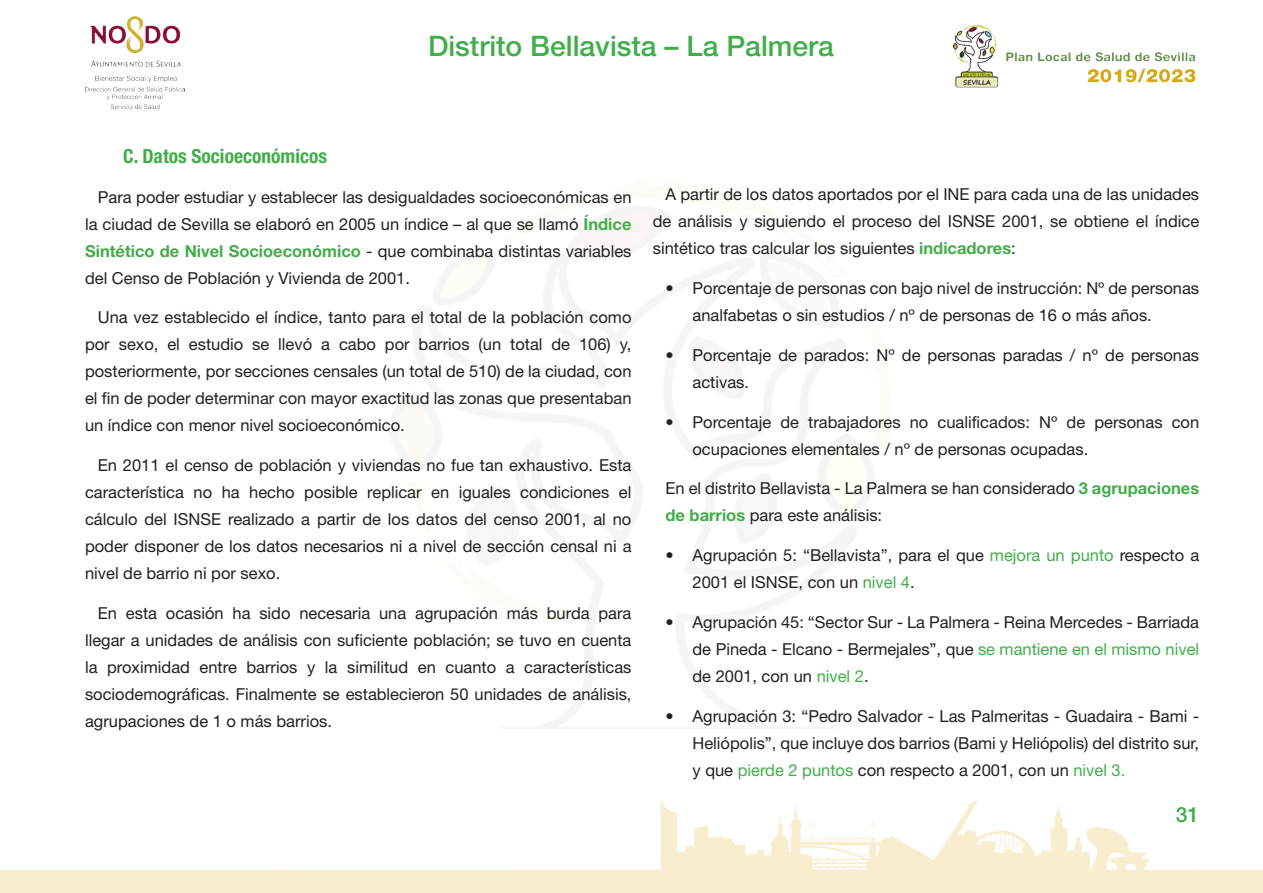
<style>
.page{position:relative;width:1263px;height:893px;background:#fff}
.page>*{position:absolute;margin:0;border:0;box-sizing:border-box;transform-origin:0 0}
.t1{font:500 28.35px "Helvetica Neue LT Std";color:#40ae49}
.t2{font:500 21px "Helvetica Neue LT Std";color:#40ae49}
.t3{font:700 condensed 19.5px "Helvetica Neue LT Std";color:#40ae49}
.t4{font:16.5px/27px "Helvetica Neue LT Std";color:#231f20;text-align:justify}
.s1{font-weight:700;color:#40ae49}
.s2{color:#40ae49}
</style>
<div class="page">
<img style="left:953px;top:24px;width:243px;height:64px">
<img style="left:85px;top:16px;width:100px;height:92px">
<img style="left:0;top:800px;width:1263px;height:93px">
<div style="left:722px;top:871px;width:424px;height:22px;background:#f8eecd"></div>
<h1 class="t1" style="left:428px;top:29px;width:407px">Distrito Bellavista – La Palmera</h1>
<p class="t3" style="left:123px;top:144px;width:205px">C. Datos Socioeconómicos</p>
<p class="t4" style="left:85px;top:183px;width:548px;text-indent:13px">Para poder estudiar y establecer las desigualdades socioeconómicas en la ciudad de Sevilla se elaboró en 2005 un índice – al que se llamó <span class="s1">Índice Sintético de Nivel Socioeconómico</span> - que combinaba distintas variables del Censo de Población y Vivienda de 2001.</p>
<p class="t4" style="left:85px;top:304px;width:548px;text-indent:13px">Una vez establecido el índice, tanto para el total de la población como por sexo, el estudio se llevó a cabo por barrios (un total de 106) y, posteriormente, por secciones censales (un total de 510) de la ciudad, con el fin de poder determinar con mayor exactitud las zonas que presentaban un índice con menor nivel socioeconómico.</p>
<p class="t4" style="left:85px;top:451px;width:548px;text-indent:13px">En 2011 el censo de población y viviendas no fue tan exhaustivo. Esta característica no ha hecho posible replicar en iguales condiciones el cálculo del ISNSE realizado a partir de los datos del censo 2001, al no poder disponer de los datos necesarios ni a nivel de sección censal ni a nivel de barrio ni por sexo.</p>
<p class="t4" style="left:85px;top:599px;width:548px;text-indent:13px">En esta ocasión ha sido necesaria una agrupación más burda para llegar a unidades de análisis con suficiente población; se tuvo en cuenta la proximidad entre barrios y la similitud en cuanto a características sociodemográficas. Finalmente se establecieron 50 unidades de análisis, agrupaciones de 1 o más barrios.</p>
<p class="t4" style="left:653px;top:181px;width:548px;text-indent:13px">A partir de los datos aportados por el INE para cada una de las unidades de análisis y siguiendo el proceso del ISNSE 2001, se obtiene el índice sintético tras calcular los siguientes <span class="s1">indicadores</span>:</p>
<p class="t4" style="left:692px;top:275px;width:508px;text-indent:-27px">• Porcentaje de personas con bajo nivel de instrucción: Nº de personas analfabetas o sin estudios / nº de personas de 16 o más años.</p>
<p class="t4" style="left:692px;top:341px;width:508px;text-indent:-27px">• Porcentaje de parados: Nº de personas paradas / nº de personas activas.</p>
<p class="t4" style="left:692px;top:408px;width:508px;text-indent:-27px">• Porcentaje de trabajadores no cualificados: Nº de personas con ocupaciones elementales / nº de personas ocupadas.</p>
<p class="t4" style="left:665px;top:475px;width:535px">En el distrito Bellavista - La Palmera se han considerado <span class="s1">3 agrupaciones de barrios</span> para este análisis:</p>
<p class="t4" style="left:692px;top:542px;width:508px;text-indent:-27px">• Agrupación 5: “Bellavista”, para el que <span class="s2">mejora un punto</span> respecto a<br>2001 el ISNSE, con un <span class="s2">nivel 4</span>.</p>
<p class="t4" style="left:692px;top:608px;width:508px;text-indent:-27px">• Agrupación 45: “Sector Sur - La Palmera - Reina Mercedes - Barriada de Pineda - Elcano - Bermejales”, que <span class="s2">se mantiene en el mismo nivel </span>de 2001, con un <span class="s2">nivel 2</span>.</p>
<p class="t4" style="left:692px;top:702px;width:508px;text-indent:-27px">• Agrupación 3: “Pedro Salvador - Las Palmeritas - Guadaira - Bami - Heliópolis”, que incluye dos barrios (Bami y Heliópolis) del distrito sur, y que <span class="s2">pierde 2 puntos</span> con respecto a 2001, con un <span class="s2">nivel 3.</span></p>
<p class="t2" style="left:1176px;top:802px;width:25px">31</p>
</div>
